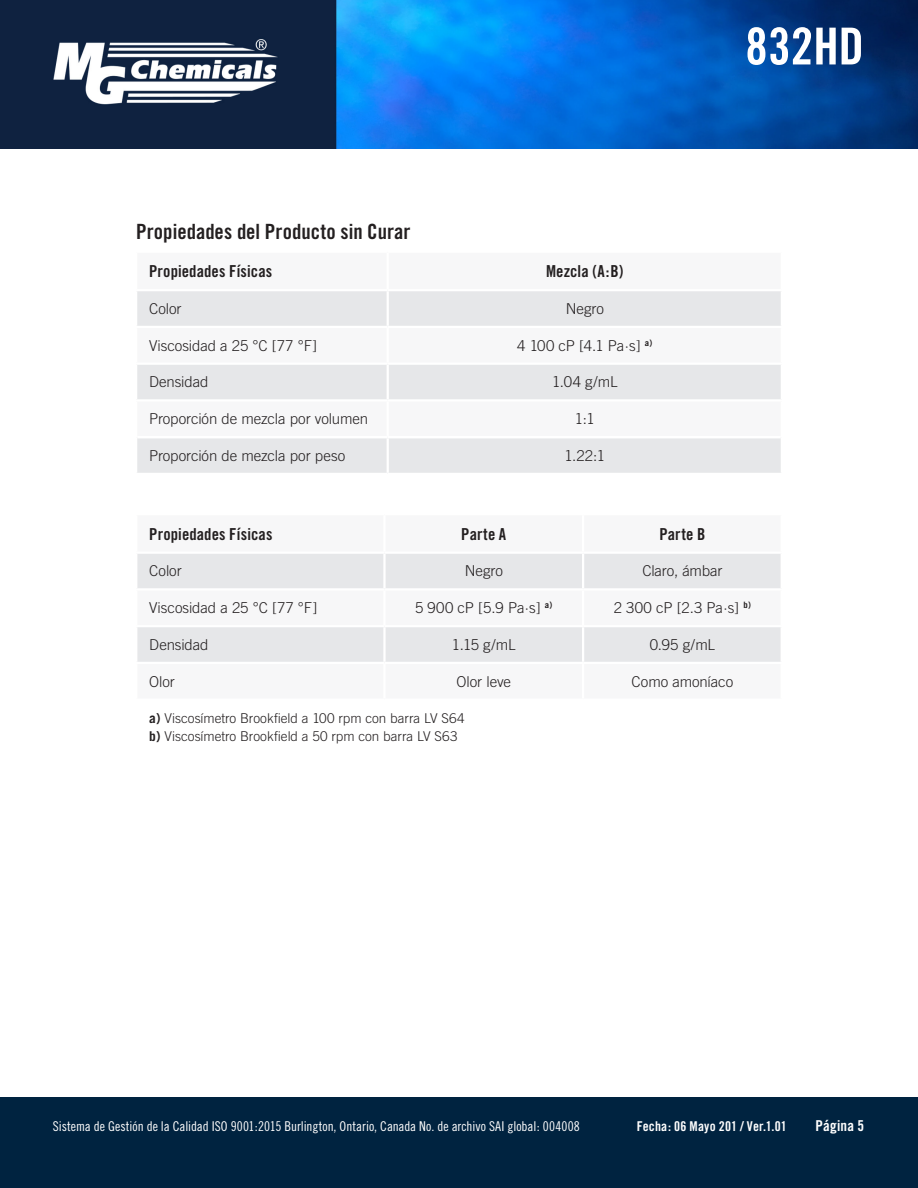
<style>
.page{position:relative;width:918px;height:1188px;background:#fff}
.page>*{position:absolute;margin:0;border:0;box-sizing:border-box;transform-origin:0 0}
.t1{font:51px "Trade Gothic Bold Cond Twenty";color:#fff}
.t2{font:21px "Trade Gothic Bold Cond Twenty";color:#231f20}
.t3{font:16.5px "Trade Gothic Bold Cond Twenty";letter-spacing:.01em;color:#231f20}
.t4{font:300 15px "Trade Gothic";letter-spacing:-.005em;color:#231f20}
.t5{font:15px "Trade Gothic Bold Cond Twenty";letter-spacing:.015em;color:#fff}
.t6{font:13.5px "Trade Gothic Cond Eighteen";color:#fff}
.t7{font:300 13.5px "Trade Gothic";color:#231f20}
.t8{font:13.5px "Trade Gothic Bold Cond Twenty";letter-spacing:.015em;color:#fff}
.s1{font-weight:700}
</style>
<div class="page">
<img style="left:0;top:0;width:918px;height:149px">
<div style="left:0;top:1097px;width:918px;height:91px;background:#002340"></div>
<svg style="left:137px;top:291px;width:644px;height:182px;fill:#e6e7e9"></svg>
<hr style="left:387px;top:291px;width:2px;height:35px;background:#fff">
<hr style="left:135px;top:326px;width:253px;height:2px;background:#fff">
<hr style="left:388px;top:326px;width:395px;height:2px;background:#fff">
<hr style="left:387px;top:328px;width:2px;height:35px;background:#fff">
<hr style="left:135px;top:363px;width:253px;height:2px;background:#fff">
<hr style="left:388px;top:363px;width:395px;height:2px;background:#fff">
<hr style="left:387px;top:365px;width:2px;height:34px;background:#fff">
<hr style="left:135px;top:399px;width:253px;height:3px;background:#fff">
<hr style="left:388px;top:399px;width:395px;height:3px;background:#fff">
<hr style="left:387px;top:402px;width:2px;height:34px;background:#fff">
<hr style="left:387px;top:438px;width:2px;height:35px;background:#fff">
<hr style="left:137px;top:436px;width:251px;height:2px;background:#fff">
<hr style="left:388px;top:436px;width:393px;height:2px;background:#fff">
<svg style="left:137px;top:554px;width:644px;height:108px;fill:#e6e7e9"></svg>
<hr style="left:383px;top:554px;width:3px;height:34px;background:#fff">
<hr style="left:582px;top:554px;width:2px;height:34px;background:#fff">
<hr style="left:135px;top:588px;width:249px;height:3px;background:#fff">
<hr style="left:384px;top:588px;width:199px;height:3px;background:#fff">
<hr style="left:383px;top:591px;width:3px;height:34px;background:#fff">
<hr style="left:583px;top:588px;width:200px;height:3px;background:#fff">
<hr style="left:582px;top:591px;width:2px;height:34px;background:#fff">
<hr style="left:135px;top:625px;width:249px;height:2px;background:#fff">
<hr style="left:384px;top:625px;width:199px;height:2px;background:#fff">
<hr style="left:383px;top:627px;width:3px;height:35px;background:#fff">
<hr style="left:583px;top:625px;width:200px;height:2px;background:#fff">
<hr style="left:582px;top:627px;width:2px;height:35px;background:#fff">
<p class="t2" style="left:136px;top:218px;width:276px">Propiedades del Producto sin Curar</p>
<p class="t3" style="left:149px;top:261px;width:125px">Propiedades Físicas</p>
<p class="t3" style="left:546px;top:261px;width:79px">Mezcla (A:B)</p>
<p class="t4" style="left:149px;top:300px;width:34px">Color</p>
<p class="t4" style="left:566px;top:300px;width:40px">Negro</p>
<p class="t4" style="left:149px;top:336px;width:170px">Viscosidad a 25 °C [77 °F]</p>
<p class="t4" style="left:517px;top:336px;width:137px">4 100 cP [4.1 Pa·s] <sup>a)</sup></p>
<p class="t4" style="left:149px;top:373px;width:61px">Densidad</p>
<p class="t4" style="left:552px;top:373px;width:67px">1.04 g/mL</p>
<p class="t4" style="left:149px;top:410px;width:221px">Proporción de mezcla por volumen</p>
<p class="t4" style="left:575px;top:410px;width:22px">1:1</p>
<p class="t4" style="left:149px;top:447px;width:198px">Proporción de mezcla por peso</p>
<p class="t4" style="left:564px;top:447px;width:42px">1.22:1</p>
<h1 class="t1" style="left:745px;top:15px;width:120px">832HD</h1>
<p class="t3" style="left:149px;top:524px;width:125px">Propiedades Físicas</p>
<p class="t3" style="left:461px;top:524px;width:47px">Parte A</p>
<p class="t3" style="left:659px;top:524px;width:47px">Parte B</p>
<p class="t4" style="left:149px;top:562px;width:34px">Color</p>
<p class="t4" style="left:465px;top:562px;width:40px">Negro</p>
<p class="t4" style="left:642px;top:562px;width:82px">Claro, ámbar</p>
<p class="t4" style="left:149px;top:599px;width:170px">Viscosidad a 25 °C [77 °F]</p>
<p class="t4" style="left:415px;top:599px;width:139px">5 900 cP [5.9 Pa·s] <sup>a)</sup></p>
<p class="t4" style="left:614px;top:599px;width:139px">2 300 cP [2.3 Pa·s] <sup>b)</sup></p>
<p class="t4" style="left:149px;top:636px;width:61px">Densidad</p>
<p class="t4" style="left:452px;top:636px;width:65px">1.15 g/mL</p>
<p class="t4" style="left:650px;top:636px;width:67px">0.95 g/mL</p>
<p class="t4" style="left:149px;top:672px;width:27px">Olor</p>
<p class="t4" style="left:457px;top:672px;width:56px">Olor leve</p>
<p class="t4" style="left:632px;top:672px;width:103px">Como amoníaco</p>
<p class="t7" style="left:149px;top:710px;width:317px"><span class="s1">a)</span> Viscosímetro Brookfield a 100 rpm con barra LV S64</p>
<p class="t7" style="left:149px;top:728px;width:310px"><span class="s1">b)</span> Viscosímetro Brookfield a 50 rpm con barra LV S63</p>
<p class="t6" style="left:53px;top:1118px;width:528px">Sistema de Gestión de la Calidad ISO 9001:2015 Burlington, Ontario, Canada No. de archivo SAI global: 004008</p>
<p class="t8" style="left:637px;top:1118px;width:152px">Fecha: 06 Mayo 201 / Ver.1.01</p>
<p class="t5" style="left:816px;top:1116px;width:50px">Página 5</p>
</div>
